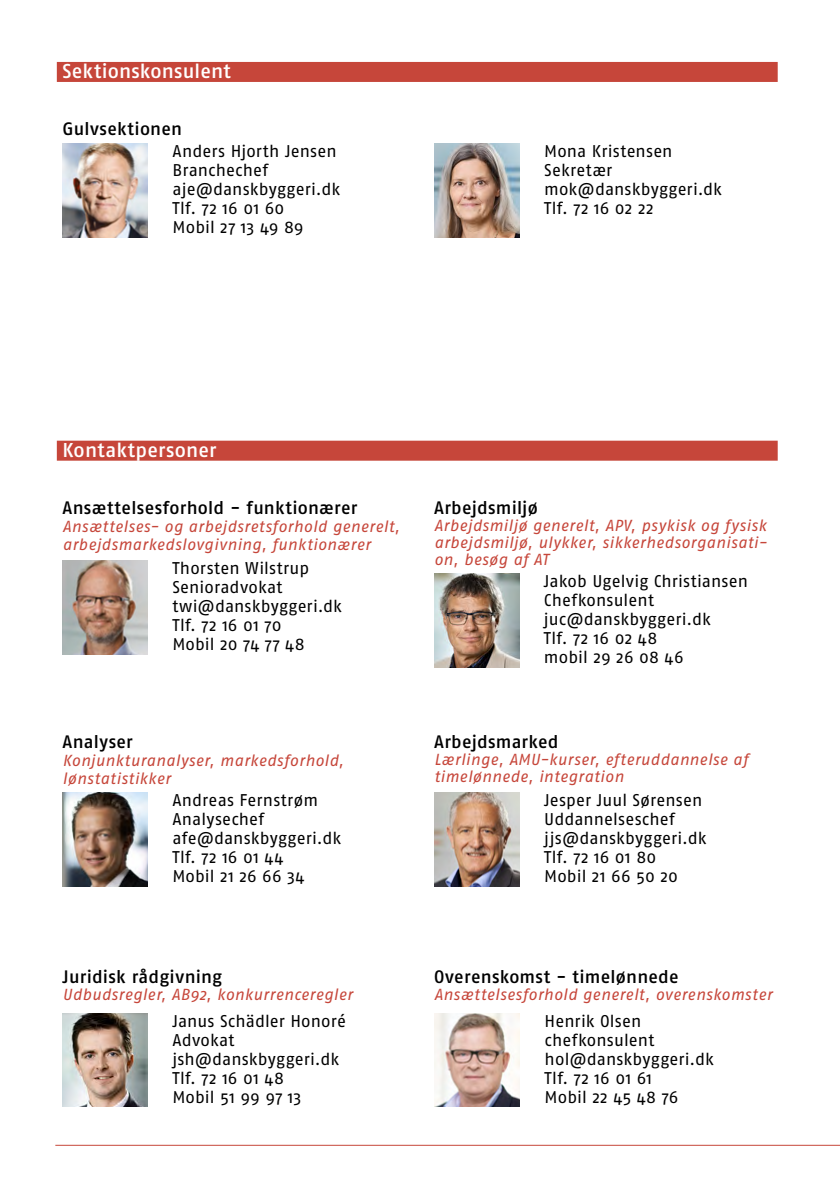
<style>
.page{position:relative;width:840px;height:1191px;background:#fff}
.page>*{position:absolute;margin:0;border:0;box-sizing:border-box;transform-origin:0 0}
.Over{font:20px "Fago No Med Tf";letter-spacing:.01em;color:#fff}
.Mellem{font:18px "Fago No Med";letter-spacing:.015em;color:#000}
.broed{font:17px "Fago No";letter-spacing:.005em;color:#000}
.broed-2{font:17px "Fago No";letter-spacing:.025em;color:#000}
.broed-3{font:17px "Fago No";letter-spacing:.035em;color:#000}
.broed-4{font:17px "Fago No";letter-spacing:.03em;color:#000}
.Mellem-2{font:italic 16px/17px "Fago No";letter-spacing:.025em;color:#c6463a}
</style>
<div class="page">
<img style="left:63px;top:1013px;width:85px;height:93px">
<div style="left:57px;top:62px;width:720px;height:20px;background:#c6463a"></div>
<div style="left:57px;top:441px;width:720px;height:20px;background:#c6463a"></div>
<img style="left:63px;top:792px;width:85px;height:94px">
<img style="left:434px;top:573px;width:85px;height:94px">
<img style="left:62px;top:144px;width:85px;height:93px">
<hr style="left:55px;top:1145px;width:784px;height:1px;background:#c6463a">
<img style="left:434px;top:1013px;width:85px;height:93px">
<img style="left:434px;top:792px;width:85px;height:94px">
<img style="left:63px;top:560px;width:85px;height:94px">
<img style="left:434px;top:144px;width:85px;height:93px">
<p class="Over" style="left:62px;top:60px;width:170px">Sektionskonsulent</p>
<p class="Mellem" style="left:62px;top:118px;width:121px">Gulvsektionen</p>
<p class="broed" style="left:172px;top:142px;width:165px">Anders Hjorth Jensen</p>
<p class="broed" style="left:172px;top:161px;width:97px">Branchechef</p>
<p class="broed" style="left:172px;top:180px;width:169px">aje@danskbyggeri.dk</p>
<p class="broed-2" style="left:172px;top:199px;width:113px">Tlf. 72 16 01 60</p>
<p class="broed" style="left:172px;top:218px;width:132px">Mobil 27 13 49 89</p>
<p class="broed" style="left:544px;top:142px;width:130px">Mona Kristensen</p>
<p class="broed" style="left:544px;top:161px;width:70px">Sekretær</p>
<p class="broed" style="left:544px;top:180px;width:179px">mok@danskbyggeri.dk</p>
<p class="broed" style="left:544px;top:199px;width:111px">Tlf. 72 16 02 22</p>
<p class="Over" style="left:62px;top:438px;width:155px">Kontaktpersoner</p>
<p class="Mellem" style="left:62px;top:497px;width:296px">Ansættelsesforhold - funktionærer</p>
<p class="Mellem-2" style="left:62px;top:517px;width:338px;line-height:18px">Ansættelses- og arbejdsretsforhold generelt, arbejdsmarkedslovgivning, funktionærer</p>
<p class="broed" style="left:172px;top:559px;width:138px">Thorsten Wilstrup</p>
<p class="broed" style="left:172px;top:578px;width:112px">Senioradvokat</p>
<p class="broed" style="left:172px;top:597px;width:171px">twi@danskbyggeri.dk</p>
<p class="broed-2" style="left:172px;top:616px;width:111px">Tlf. 72 16 01 70</p>
<p class="broed" style="left:172px;top:635px;width:134px">Mobil 20 74 77 48</p>
<p class="Mellem" style="left:63px;top:731px;width:72px">Analyser</p>
<p class="Mellem-2" style="left:63px;top:751px;width:282px">Konjunkturanalyser, markedsforhold,</p>
<p class="Mellem-2" style="left:63px;top:769px;width:109px">lønstatistikker</p>
<p class="broed" style="left:172px;top:790px;width:147px">Andreas Fernstrøm</p>
<p class="broed" style="left:172px;top:809px;width:93px">Analysechef</p>
<p class="broed" style="left:172px;top:828px;width:170px">afe@danskbyggeri.dk</p>
<p class="broed-3" style="left:172px;top:847px;width:112px">Tlf. 72 16 01 44</p>
<p class="broed" style="left:172px;top:866px;width:134px">Mobil 21 26 66 34</p>
<p class="Mellem" style="left:63px;top:966px;width:161px">Juridisk rådgivning</p>
<p class="Mellem-2" style="left:63px;top:986px;width:291px">Udbudsregler, AB92, konkurrenceregler</p>
<p class="broed" style="left:172px;top:1011px;width:175px">Janus Schädler Honoré</p>
<p class="broed" style="left:172px;top:1030px;width:64px">Advokat</p>
<p class="broed" style="left:172px;top:1049px;width:168px">jsh@danskbyggeri.dk</p>
<p class="broed-4" style="left:172px;top:1068px;width:113px">Tlf. 72 16 01 48</p>
<p class="broed" style="left:172px;top:1087px;width:131px">Mobil 51 99 97 13</p>
<p class="Mellem" style="left:434px;top:497px;width:105px">Arbejdsmiljø</p>
<p class="Mellem-2" style="left:434px;top:517px;width:334px;text-align:justify">Arbejdsmiljø generelt, APV, psykisk og fysisk arbejdsmiljø, ulykker, sikkerhedsorganisati&shy;on, besøg af AT</p>
<p class="broed" style="left:543px;top:571px;width:205px">Jakob Ugelvig Christiansen</p>
<p class="broed" style="left:543px;top:590px;width:111px">Chefkonsulent</p>
<p class="broed" style="left:543px;top:609px;width:168px">juc@danskbyggeri.dk</p>
<p class="broed-2" style="left:543px;top:628px;width:115px">Tlf. 72 16 02 48</p>
<p class="broed" style="left:543px;top:647px;width:141px">mobil 29 26 08 46</p>
<p class="Mellem" style="left:434px;top:731px;width:126px">Arbejdsmarked</p>
<p class="Mellem-2" style="left:434px;top:750px;width:315px">Lærlinge, AMU-kurser, efteruddannelse af timelønnede, integration</p>
<p class="broed" style="left:544px;top:790px;width:160px">Jesper Juul Sørensen</p>
<p class="broed" style="left:544px;top:809px;width:132px">Uddannelseschef</p>
<p class="broed" style="left:544px;top:828px;width:164px">jjs@danskbyggeri.dk</p>
<p class="broed-2" style="left:544px;top:847px;width:113px">Tlf. 72 16 01 80</p>
<p class="broed" style="left:544px;top:866px;width:135px">Mobil 21 66 50 20</p>
<p class="Mellem" style="left:434px;top:966px;width:246px">Overenskomst - timelønnede</p>
<p class="Mellem-2" style="left:434px;top:986px;width:339px">Ansættelsesforhold generelt, overenskomster</p>
<p class="broed" style="left:544px;top:1011px;width:98px">Henrik Olsen</p>
<p class="broed" style="left:544px;top:1030px;width:111px">chefkonsulent</p>
<p class="broed" style="left:544px;top:1049px;width:171px">hol@danskbyggeri.dk</p>
<p class="broed-2" style="left:544px;top:1068px;width:109px">Tlf. 72 16 01 61</p>
<p class="broed" style="left:544px;top:1087px;width:135px">Mobil 22 45 48 76</p>
</div>
